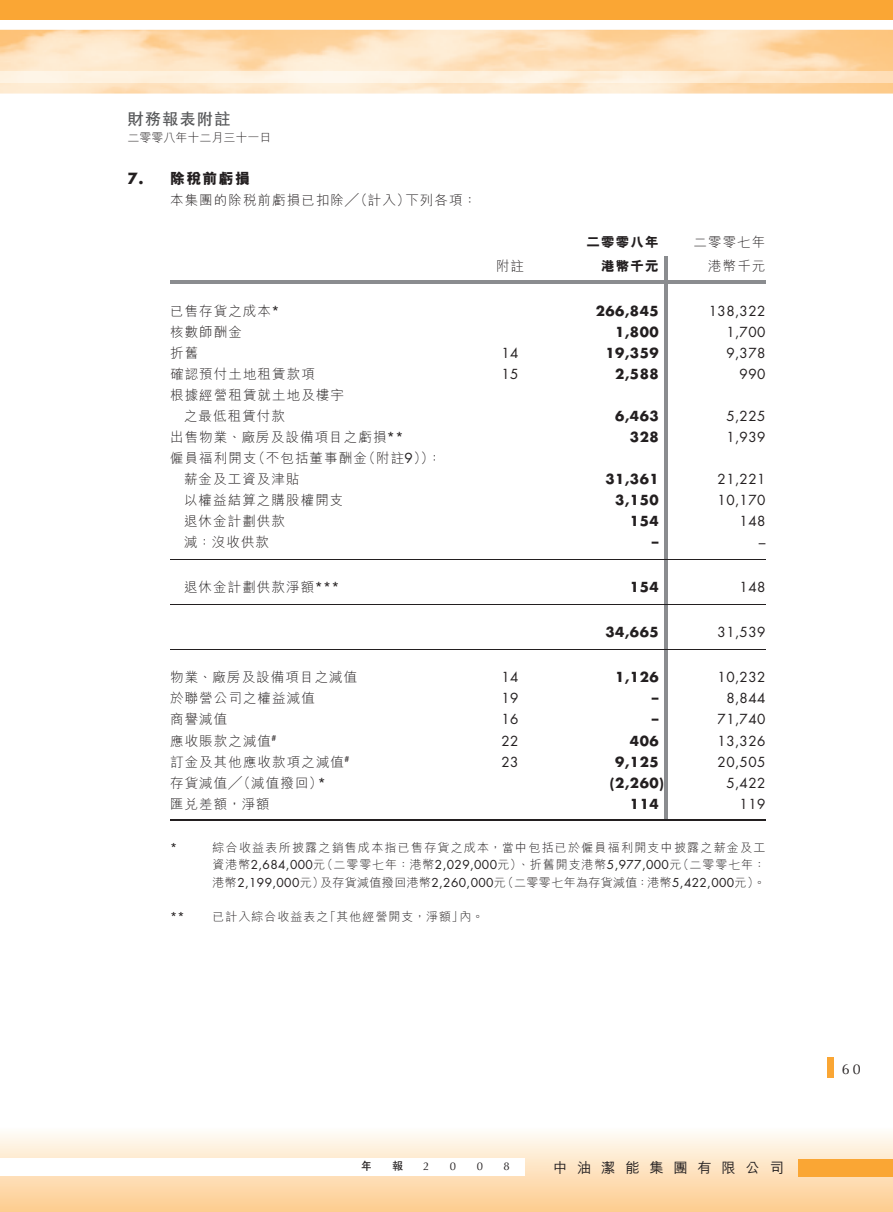
<style>
.page{position:relative;width:893px;height:1212px;background:#fff}
.page>*{position:absolute;margin:0;border:0;box-sizing:border-box;transform-origin:0 0}
.t1{font:16.5px "C Hei 2 HK Bold B5 pc H";letter-spacing:.05em;color:#57585a}
.t2{font:15px "M Hei HK Xbold B5 pc H";letter-spacing:.085em;color:#231f20}
.t3{font:14.25px "M Hei HK Medium B5 pc H";letter-spacing:.69em;color:#231f20}
.t4{font:14.25px "Optima LT Std";color:#231f20}
.t5{font:13.5px/21px "M Hei HK Light B5 pc H";letter-spacing:.08em;color:#231f20}
.t6{font:13.5px "Futura Std";letter-spacing:.03em;color:#231f20}
.t7{font:700 13.5px "Futura Std";letter-spacing:.035em;color:#231f20}
.t8{font:13.5px "M Hei HK Xbold B5 pc H";letter-spacing:.085em;color:#231f20}
.t9{font:12px/17.2px "M Hei HK Light B5 pc H";letter-spacing:.075em;color:#231f20;text-align:justify}
.t10{font:12px "M Hei HK Light B5 pc H";color:#231f20}
.t11{font:12px "Futura Std";color:#231f20}
.t12{font:11.25px "Optima LT Std";color:#231f20}
.t13{font:11.25px "C Hei 2 HK Bold B5 pc H";color:#231f20}
.s1{font-family:"Futura Std";font-weight:700}
.s2{font-family:"Futura Std"}
</style>
<div class="page">
<div style="left:0;top:1107px;width:893px;height:105px;background:linear-gradient(to bottom,#fff,#fdcd91)"></div>
<div style="left:827px;top:1057px;width:6px;height:21px;background:#faa634"></div>
<div style="left:0;top:0;width:893px;height:20px;background:#faa634"></div>
<div style="left:799px;top:1159px;width:94px;height:17px;background:#faa634"></div>
<div style="left:0;top:1158px;width:525px;height:17px;background:#fff"></div>
<hr style="left:665px;top:256px;width:3px;height:565px;background:#8a8c8f">
<hr style="left:170px;top:280px;width:595px;height:3px;background:#8a8c8f">
<hr style="left:170px;top:559px;width:595px;height:1px;background:#231f20">
<hr style="left:170px;top:604px;width:595px;height:1px;background:#231f20">
<hr style="left:170px;top:649px;width:595px;height:1px;background:#231f20">
<hr style="left:170px;top:819px;width:595px;height:1px;background:#231f20">
<p class="t1" style="left:128px;top:113px;width:105px">財務報表附註</p>
<p class="t10" style="left:128px;top:133px;width:145px">二零零八年十二月三十一日</p>
<p class="t2" style="left:128px;top:172px;width:124px"><span class="s1">7.</span> 除稅前虧損</p>
<p class="t5" style="left:170px;top:192px;width:308px">本集團的除稅前虧損已扣除╱（計入）下列各項：</p>
<p class="t8" style="left:587px;top:237px;width:74px">二零零八年</p>
<p class="t5" style="left:693px;top:234px;width:73px">二零零七年</p>
<p class="t5" style="left:496px;top:258px;width:30px">附註</p>
<p class="t8" style="left:601px;top:261px;width:59px">港幣千元</p>
<p class="t5" style="left:708px;top:258px;width:59px">港幣千元</p>
<p class="t5" style="left:170px;top:303px;width:111px">已售存貨之成本<span class="s2">*</span></p>
<p class="t7" style="left:596px;top:304px;width:64px">266,845</p>
<p class="t6" style="left:709px;top:307px;width:58px">138,322</p>
<p class="t5" style="left:170px;top:324px;width:73px">核數師酬金</p>
<p class="t7" style="left:615px;top:325px;width:45px">1,800</p>
<p class="t6" style="left:726px;top:328px;width:41px">1,700</p>
<p class="t5" style="left:170px;top:345px;width:30px">折舊</p>
<p class="t6" style="left:502px;top:349px;width:19px">14</p>
<p class="t7" style="left:605px;top:346px;width:55px">19,359</p>
<p class="t6" style="left:726px;top:349px;width:41px">9,378</p>
<p class="t5" style="left:170px;top:366px;width:146px">確認預付土地租賃款項</p>
<p class="t6" style="left:502px;top:370px;width:19px">15</p>
<p class="t7" style="left:615px;top:367px;width:45px">2,588</p>
<p class="t6" style="left:740px;top:370px;width:27px">990</p>
<p class="t5" style="left:184px;top:387px;width:162px;text-indent:-14px">根據經營租賃就土地及樓宇之最低租賃付款</p>
<p class="t7" style="left:615px;top:409px;width:45px">6,463</p>
<p class="t6" style="left:726px;top:412px;width:41px">5,225</p>
<p class="t5" style="left:170px;top:429px;width:235px">出售物業、廠房及設備項目之虧損<span class="s2">**</span></p>
<p class="t7" style="left:630px;top:430px;width:30px">328</p>
<p class="t6" style="left:726px;top:433px;width:41px">1,939</p>
<p class="t5" style="left:184px;top:450px;width:259px;text-indent:-14px">僱員福利開支（不包括董事酬金（附註<span class="s2">9</span>））：薪金及工資及津貼</p>
<p class="t7" style="left:605px;top:472px;width:55px">31,361</p>
<p class="t6" style="left:718px;top:475px;width:49px">21,221</p>
<p class="t5" style="left:184px;top:492px;width:161px">以權益結算之購股權開支</p>
<p class="t7" style="left:615px;top:493px;width:45px">3,150</p>
<p class="t6" style="left:718px;top:496px;width:49px">10,170</p>
<p class="t5" style="left:184px;top:513px;width:103px">退休金計劃供款</p>
<p class="t7" style="left:630px;top:514px;width:30px">154</p>
<p class="t6" style="left:740px;top:517px;width:27px">148</p>
<p class="t5" style="left:184px;top:534px;width:87px">減：沒收供款</p>
<p class="t7" style="left:652px;top:535px;width:8px">–</p>
<p class="t6" style="left:759px;top:538px;width:8px">–</p>
<p class="t5" style="left:184px;top:579px;width:157px">退休金計劃供款淨額<span class="s2">***</span></p>
<p class="t7" style="left:630px;top:580px;width:30px">154</p>
<p class="t6" style="left:740px;top:583px;width:27px">148</p>
<p class="t7" style="left:605px;top:625px;width:55px">34,665</p>
<p class="t6" style="left:718px;top:628px;width:49px">31,539</p>
<p class="t5" style="left:170px;top:669px;width:189px">物業、廠房及設備項目之減值</p>
<p class="t6" style="left:502px;top:673px;width:19px">14</p>
<p class="t7" style="left:615px;top:670px;width:45px">1,126</p>
<p class="t6" style="left:718px;top:673px;width:49px">10,232</p>
<p class="t5" style="left:170px;top:690px;width:146px">於聯營公司之權益減值</p>
<p class="t6" style="left:502px;top:694px;width:19px">19</p>
<p class="t7" style="left:652px;top:691px;width:8px">–</p>
<p class="t6" style="left:726px;top:694px;width:41px">8,844</p>
<p class="t5" style="left:170px;top:711px;width:59px">商譽減值</p>
<p class="t6" style="left:502px;top:715px;width:19px">16</p>
<p class="t7" style="left:652px;top:712px;width:8px">–</p>
<p class="t6" style="left:718px;top:715px;width:49px">71,740</p>
<p class="t5" style="left:170px;top:732px;width:108px">應收賬款之減值<sup>#</sup></p>
<p class="t6" style="left:502px;top:736px;width:19px">22</p>
<p class="t7" style="left:630px;top:733px;width:30px">406</p>
<p class="t6" style="left:718px;top:736px;width:49px">13,326</p>
<p class="t5" style="left:170px;top:753px;width:181px">訂金及其他應收款項之減值<sup>#</sup></p>
<p class="t6" style="left:502px;top:757px;width:19px">23</p>
<p class="t7" style="left:615px;top:754px;width:45px">9,125</p>
<p class="t6" style="left:718px;top:757px;width:49px">20,505</p>
<p class="t5" style="left:170px;top:774px;width:157px">存貨減值╱（減值撥回）<span class="s2">*</span></p>
<p class="t7" style="left:610px;top:775px;width:55px">(2,260)</p>
<p class="t6" style="left:726px;top:778px;width:41px">5,422</p>
<p class="t5" style="left:170px;top:795px;width:101px">匯兌差額，淨額</p>
<p class="t7" style="left:630px;top:796px;width:30px">114</p>
<p class="t6" style="left:740px;top:799px;width:27px">119</p>
<p class="t11" style="left:170px;top:844px;width:9px">*</p>
<p class="t9" style="left:213px;top:841px;width:554px">綜合收益表所披露之銷售成本指已售存貨之成本，當中包括已於僱員福利開支中披露之薪金及工資港幣<span class="s2">2,684,000</span>元（二零零七年：港幣<span class="s2">2,029,000</span>元）、折舊開支港幣<span class="s2">5,977,000</span>元（二零零七年：港幣<span class="s2">2,199,000</span>元）及存貨減值撥回港幣<span class="s2">2,260,000</span>元（二零零七年為存貨減值：港幣<span class="s2">5,422,000</span>元）。</p>
<p class="t11" style="left:170px;top:913px;width:16px">**</p>
<p class="t9" style="left:213px;top:910px;width:273px">已計入綜合收益表之「其他經營開支，淨額」內。</p>
<p class="t13" style="left:361px;top:1162px;width:13px">年</p>
<p class="t13" style="left:392px;top:1162px;width:13px">報</p>
<p class="t12" style="left:423px;top:1159px;width:8px">2</p>
<p class="t12" style="left:450px;top:1159px;width:8px">0</p>
<p class="t12" style="left:477px;top:1159px;width:8px">0</p>
<p class="t12" style="left:503px;top:1159px;width:8px">8</p>
<p class="t3" style="left:553px;top:1162px;width:232px">中油潔能集團有限公司</p>
<p class="t4" style="left:842px;top:1061px;width:20px">60</p>
</div>
